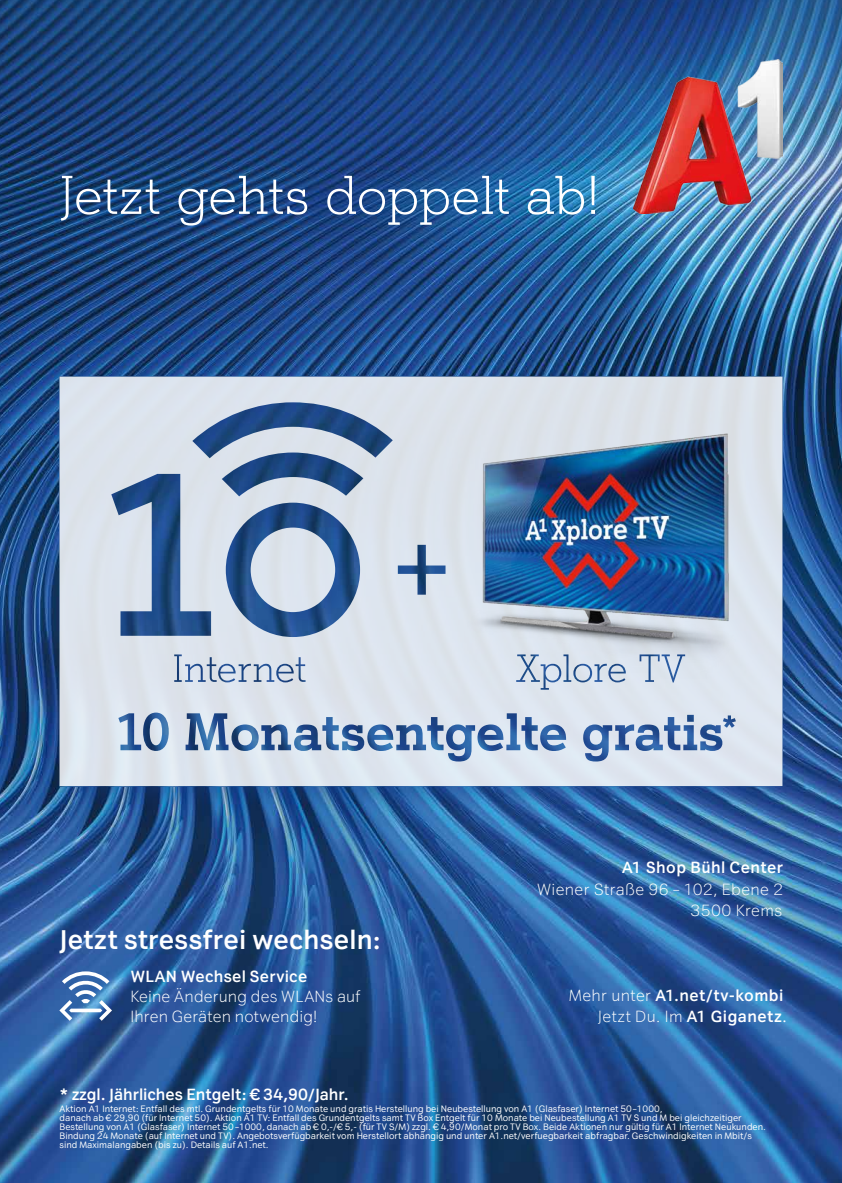
<style>
.page{position:relative;width:842px;height:1183px;background:#fff}
.page>*{position:absolute;margin:0;border:0;box-sizing:border-box;transform-origin:0 0}
.t1{font:300 52.8px "A1 Serif";letter-spacing:-.015em;color:#fff}
.t2{font:700 26.1px "A1 Sans";letter-spacing:.005em;color:#fff}
.t3{font:700 15.6px/21.6px "A1 Sans";letter-spacing:.015em;color:#fff;text-align:right}
.t4{font:300 15.6px/21.6px "A1 Sans";letter-spacing:.01em;color:#fff;text-align:right}
.t5{font:9px/9px "A1 Sans";color:#fff}
.s1{font-weight:300}
.s2{font-weight:400}
</style>
<div class="page">
<img style="left:0;top:0;width:842px;height:1182px">
<div style="left:54px;top:371px;width:752px;height:438px;background:#153d8a;opacity:.4"></div>
<svg style="left:60px;top:376px;width:722px;height:409px;background:#b8c6d9"></svg>
<div style="left:251px;top:527px;width:84px;height:85px;background:#dde5ee;border-radius:50%"></div>
<svg style="left:453px;top:730px;width:12px;height:14px"></svg>
<svg style="left:642px;top:739px;width:11px;height:6px"></svg>
<img style="left:421px;top:402px;width:350px;height:325px">
<svg style="left:56px;top:966px;width:59px;height:59px"></svg>
<img style="left:633px;top:60px;width:149px;height:154px">
<h1 class="t1" style="left:60px;top:163px;width:542px">Jetzt gehts doppelt ab!</h1>
<h2 class="t2" style="left:60px;top:923px;width:322px">Jetzt stressfrei wechseln:</h2>
<h3 class="t3" style="left:131px;top:965px;width:178px">WLAN Wechsel Service</h3>
<h3 class="t4" style="left:131px;top:986px;width:231px;line-height:20px;text-align:left">Keine Änderung des WLANs auf<br>Ihren Geräten notwendig!</h3>
<h3 class="t3" style="left:622px;top:856px;width:163px">A1 Shop Bühl Center</h3>
<h3 class="t4" style="left:537px;top:877px;width:248px">Wiener Straße 96 – 102, Ebene 2<br>3500 Krems</h3>
<h3 class="t3" style="left:569px;top:983px;width:220px"><span class="s1">Mehr unter</span> A1.net/tv-kombi<br><span class="s1">Jetzt Du. Im</span> A1 Giganetz<span class="s2">.</span></h3>
<h3 class="t3" style="left:60px;top:1082px;width:291px">* zzgl. Jährliches Entgelt: € 34,90/Jahr.</h3>
<p class="t5" style="left:60px;top:1103px;width:708px">Aktion A1 Internet: Entfall des mtl. Grundentgelts für 10 Monate und gratis Herstellung bei Neubestellung von A1 (Glasfaser) Internet 50–1000,<br>danach ab € 29,90 (für Internet 50). Aktion A1 TV: Entfall des Grundentgelts samt TV Box Entgelt für 10 Monate bei Neubestellung A1 TV S und M bei gleichzeitiger Bestellung von A1 (Glasfaser) Internet 50–1000, danach ab € 0,-/€ 5,- (für TV S/M) zzgl. € 4,90/Monat pro TV Box. Beide Aktionen nur gültig für A1 Internet Neukunden.<br>Bindung 24 Monate (auf Internet und TV). Angebotsverfügbarkeit vom Herstellort abhängig und unter A1.net/verfuegbarkeit abfragbar. Geschwindigkeiten in Mbit/s sind Maximalangaben (bis zu). Details auf A1.net.</p>
</div>
